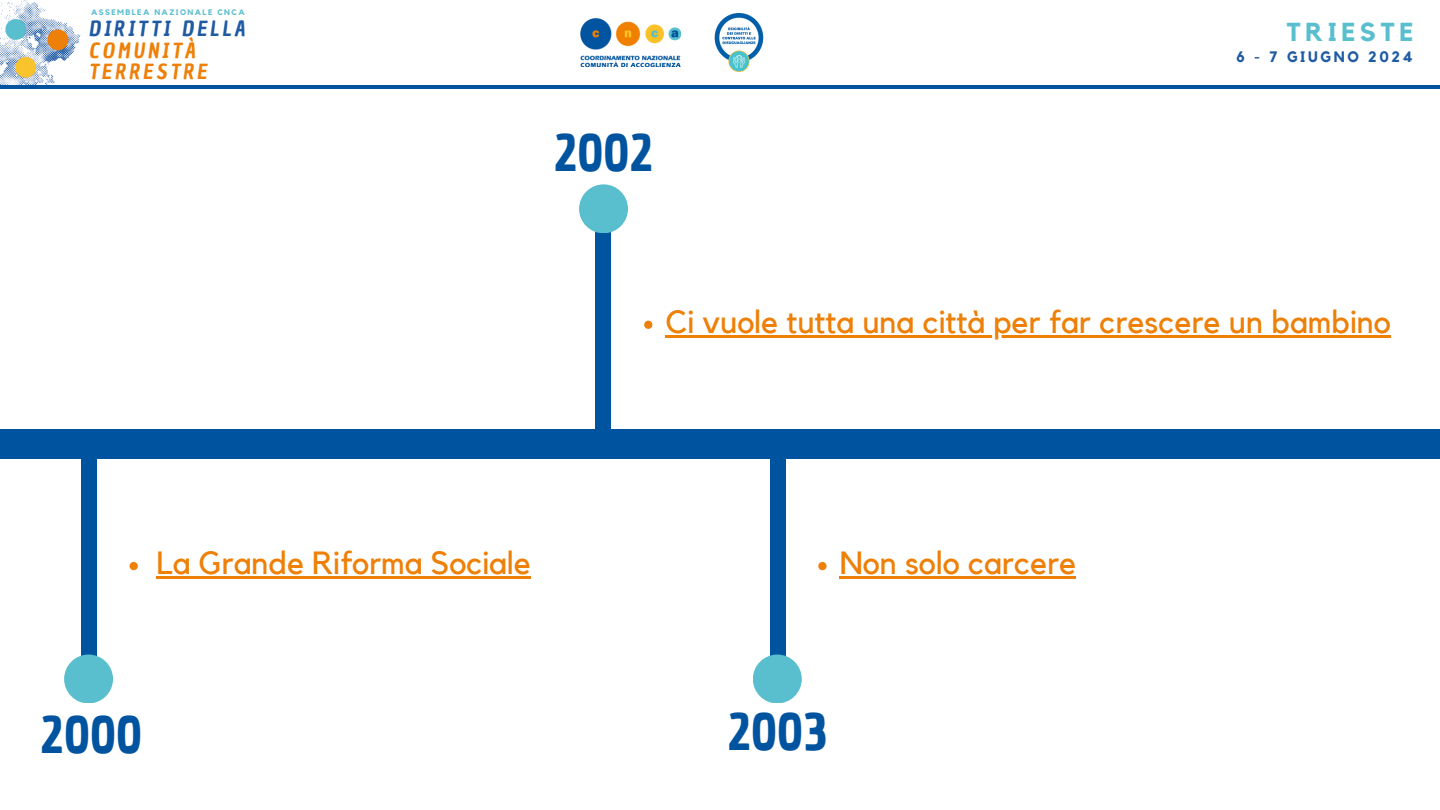
<style>
.page{position:relative;width:1440px;height:810px;background:#fff}
.page>*{position:absolute;margin:0;border:0;box-sizing:border-box;transform-origin:0 0}
.t1{font:50px "Chau Philomene One";color:#00549f}
.t2{font:32px "Kollektif";color:#ee7f07}
.t3{font:700 25.9px "Kollektif";letter-spacing:.175em;color:#59bece}
.t4{font:italic 20.4px/21.6px "Chau Philomene One";letter-spacing:.16em;color:#ee7f07}
.t5{font:700 15.1px "Kollektif";letter-spacing:.175em;color:#1f5aa3}
.t6{font:700 8px "Kollektif";letter-spacing:.175em;color:#59bece}
.s1{color:#1f5aa3}
</style>
<div class="page">
<img style="left:0;top:0;width:81px;height:85px">
<img style="left:580px;top:18px;width:101px;height:48px">
<img style="left:714px;top:13px;width:50px;height:59px">
<hr style="left:0;top:85px;width:1440px;height:4px;background:#00549f">
<svg style="left:130px;top:562px;width:8px;height:8px"></svg>
<hr style="left:156px;top:576px;width:375px;height:3px;background:#ee7f07">
<svg style="left:644px;top:321px;width:8px;height:8px"></svg>
<hr style="left:666px;top:335px;width:725px;height:3px;background:#ee7f07">
<svg style="left:818px;top:562px;width:9px;height:8px"></svg>
<hr style="left:840px;top:576px;width:236px;height:3px;background:#ee7f07">
<div style="left:0;top:429px;width:1440px;height:30px;background:#00549f"></div>
<div style="left:81px;top:459px;width:16px;height:211px;background:#00549f"></div>
<div style="left:64px;top:655px;width:49px;height:48px;background:#59bece;border-radius:50%"></div>
<div style="left:596px;top:218px;width:15px;height:211px;background:#00549f"></div>
<div style="left:579px;top:184px;width:49px;height:49px;background:#59bece;border-radius:50%"></div>
<div style="left:770px;top:459px;width:15px;height:211px;background:#00549f"></div>
<div style="left:753px;top:655px;width:49px;height:48px;background:#59bece;border-radius:50%"></div>
<h4 class="t6" style="left:91px;top:9px;width:155px">ASSEMBLEA NAZIONALE CNCA</h4>
<p class="t4" style="left:89px;top:18px;width:158px"><span class="s1">DIRITTI DELLA<br></span>COMUNITÀ<br>TERRESTRE</p>
<p class="t1" style="left:554px;top:119px;width:101px">2002</p>
<h3 class="t3" style="left:1287px;top:20px;width:128px">TRIESTE</h3>
<p class="t5" style="left:1236px;top:50px;width:178px">6 - 7 GIUGNO 2024</p>
<h1 class="t2" style="left:666px;top:307px;width:727px">Ci vuole tutta una città per far crescere un bambino</h1>
<p class="t2" style="left:156px;top:548px;width:376px">La Grande Riforma Sociale</p>
<h1 class="t1" style="left:40px;top:702px;width:103px">2000</h1>
<h1 class="t2" style="left:840px;top:548px;width:238px">Non solo carcere</h1>
<p class="t1" style="left:728px;top:699px;width:101px">2003</p>
</div>
